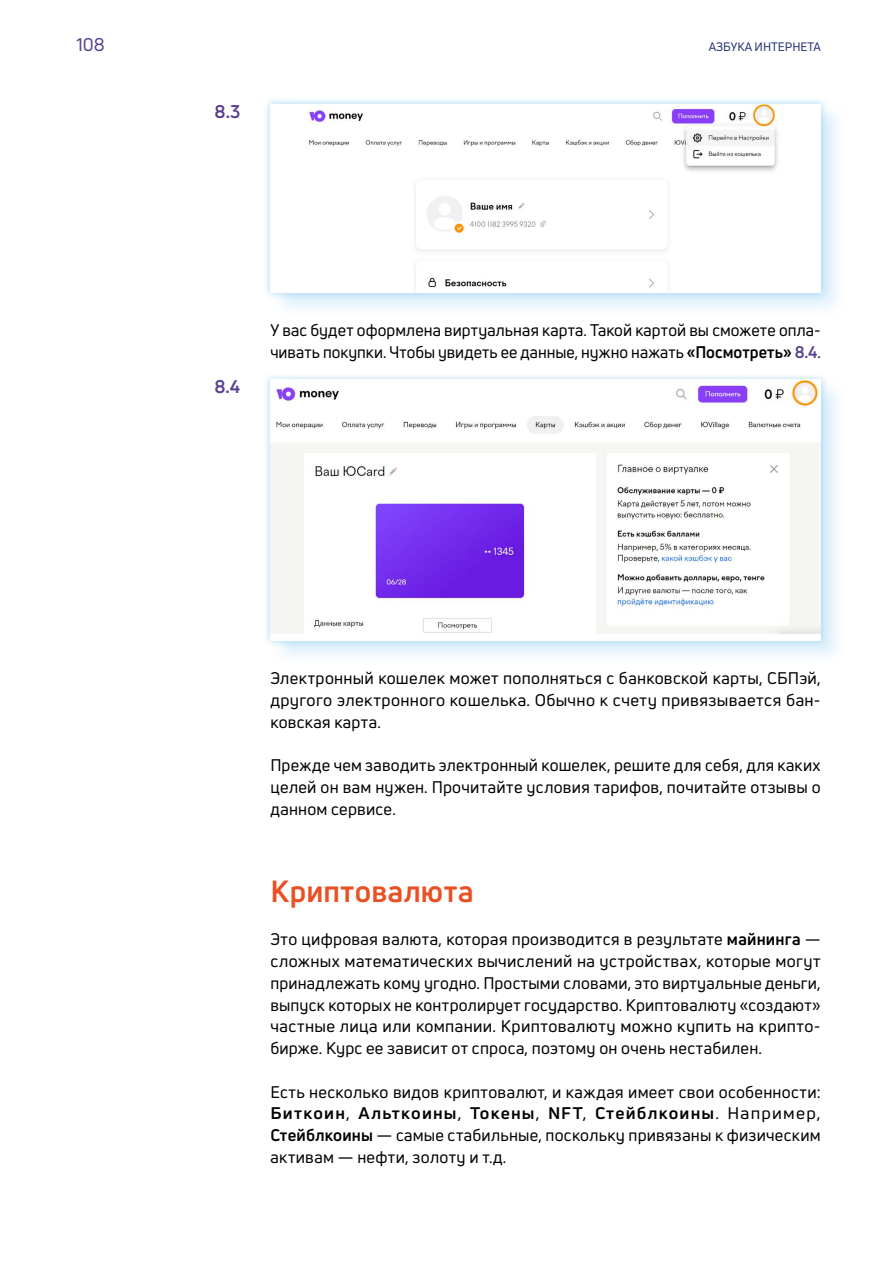
<style>
.page{position:relative;width:893px;height:1263px;background:#fff}
.page>*{position:absolute;margin:0;border:0;box-sizing:border-box;transform-origin:0 0}
.t1{font:700 30px "Uni Neue";letter-spacing:.015em;color:#e95124}
.t2{font:700 18px "Uni Neue";color:#573e91}
.t3{font:18px "Uni Neue";color:#573e91}
.t4{font:16.5px/21.8px "Uni Neue";letter-spacing:.015em;color:#000;text-align:justify}
.t5{font:12px "Uni Neue";color:#243072}
.s1{font-weight:700}
.s2{font-weight:700;color:#573e91}
</style>
<div class="page">
<div style="left:269px;top:101px;width:578px;height:217px;background:#91cff3;opacity:.35"></div>
<div style="left:263px;top:97px;width:565px;height:203px;background:#91cff3;opacity:.75"></div>
<div style="left:270px;top:104px;width:551px;height:189px;background:#fff"></div>
<img style="left:309px;top:104px;width:469px;height:189px">
<div style="left:269px;top:377px;width:578px;height:289px;background:#91cff3;opacity:.35"></div>
<div style="left:263px;top:372px;width:565px;height:277px;background:#91cff3;opacity:.75"></div>
<div style="left:270px;top:380px;width:551px;height:261px;background:#fff"></div>
<img style="left:270px;top:380px;width:551px;height:253px">
<p class="t3" style="left:77px;top:33px;width:30px">108</p>
<p class="t5" style="left:709px;top:39px;width:114px">АЗБУКА ИНТЕРНЕТА</p>
<p class="t2" style="left:215px;top:100px;width:27px">8.3</p>
<p class="t2" style="left:214px;top:375px;width:27px">8.4</p>
<p class="t4" style="left:270px;top:319px;width:552px">У вас будет оформлена виртуальная карта. Такой картой вы сможете опла&shy;чивать покупки. Чтобы увидеть ее данные, нужно нажать <span class="s1">«Посмотреть»</span> <span class="s2">8.4</span>.</p>
<p class="t4" style="left:270px;top:667px;width:552px">Электронный кошелек может пополняться с банковской карты, СБПэй, другого электронного кошелька. Обычно к счету привязывается бан&shy;ковская карта.</p>
<p class="t4" style="left:270px;top:754px;width:552px">Прежде чем заводить электронный кошелек, решите для себя, для каких целей он вам нужен. Прочитайте условия тарифов, почитайте отзывы о данном сервисе.</p>
<h1 class="t1" style="left:270px;top:872px;width:205px">Криптовалюта</h1>
<p class="t4" style="left:270px;top:928px;width:552px">Это цифровая валюта, которая производится в результате <span class="s1">майнинга</span> — сложных математических вычислений на устройствах, которые могут принадлежать кому угодно. Простыми словами, это виртуальные деньги, выпуск которых не контролирует государство. Криптовалюту «создают» частные лица или компании. Криптовалюту можно купить на крипто&shy;бирже. Курс ее зависит от спроса, поэтому он очень нестабилен.</p>
<p class="t4" style="left:270px;top:1080px;width:552px">Есть несколько видов криптовалют, и каждая имеет свои особенности:<br><span class="s1">Биткоин</span>, <span class="s1">Альткоины</span>, <span class="s1">Токены</span>, <span class="s1">NFT</span>, <span class="s1">Стейблкоины</span>. Например, <span class="s1">Стейблкоины</span> — самые стабильные, поскольку привязаны к физическим активам — нефти, золоту и т.д.</p>
</div>
